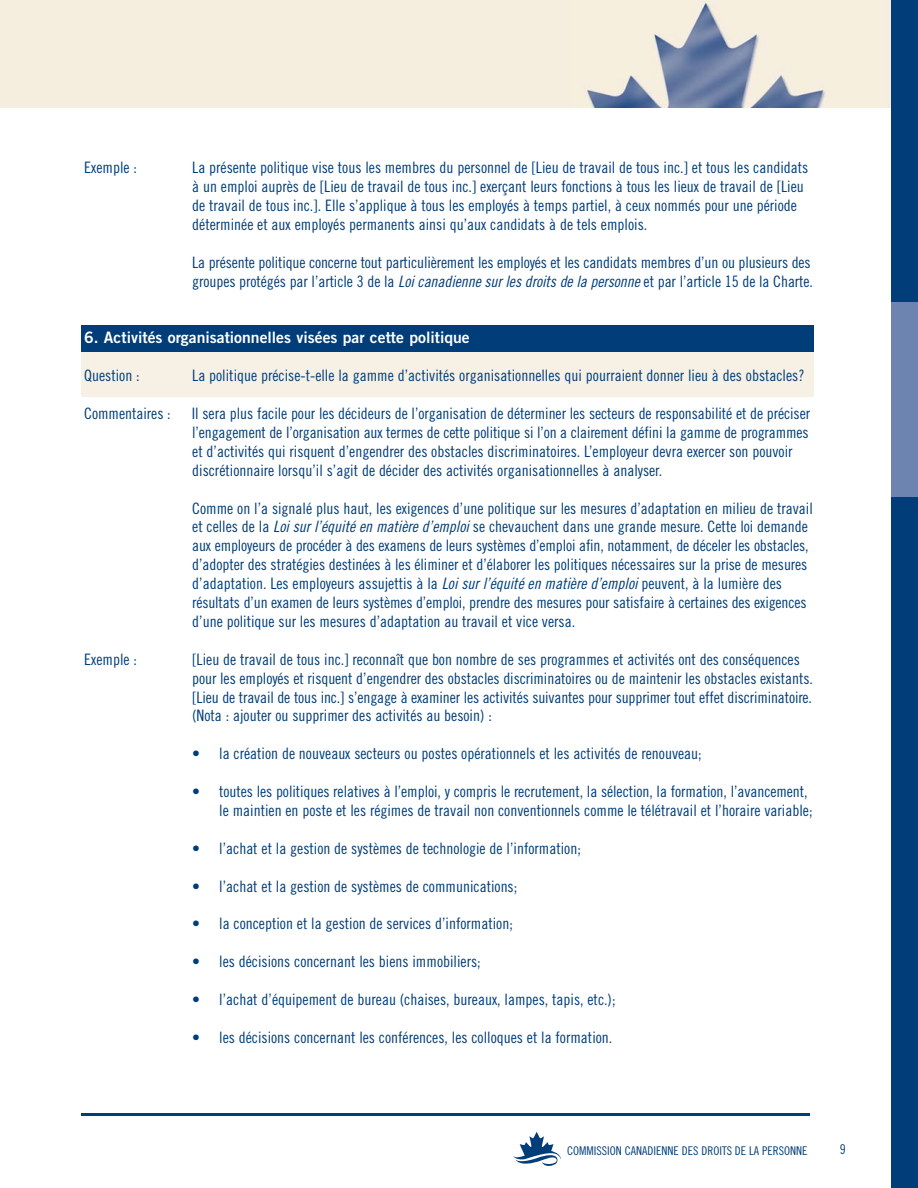
<style>
.page{position:relative;width:918px;height:1188px;background:#fff}
.page>*{position:absolute;margin:0;border:0;box-sizing:border-box;transform-origin:0 0}
.t1{font:15.75px/18.9px "Trade Gothic Cond Eighteen";color:#003d79}
.t2{font:15.75px "Trade Gothic Bold Two";color:#fff}
.t3{font:13.5px "Trade Gothic Cond Eighteen";color:#003d79}
.t4{font:12px "Trade Gothic Cond Eighteen";color:#003d79}
.s1{font-style:italic}
</style>
<div class="page">
<div style="left:0;top:0;width:918px;height:108px;background:#f5eedf"></div>
<img style="left:583px;top:2px;width:242px;height:106px">
<div style="left:891px;top:0;width:27px;height:1188px;background:#003d79"></div>
<svg style="left:513px;top:1132px;width:48px;height:34px"></svg>
<hr style="left:81px;top:1113px;width:729px;height:3px;background:#003d79">
<div style="left:891px;top:302px;width:27px;height:195px;background:#6d83b0"></div>
<div style="left:81px;top:350px;width:732px;height:46px;background:#f7f0e4"></div>
<div style="left:81px;top:325px;width:732px;height:27px;background:#003d79"></div>
<p class="t1" style="left:84px;top:160px;width:54px">Exemple :</p>
<p class="t1" style="left:192px;top:160px;width:618px">La présente politique vise tous les membres du personnel de [Lieu de travail de tous inc.] et tous les candidats à un emploi auprès de [Lieu de travail de tous inc.] exerçant leurs fonctions à tous les lieux de travail de [Lieu de travail de tous inc.]. Elle s’applique à tous les employés à temps partiel, à ceux nommés pour une période déterminée et aux employés permanents ainsi qu’aux candidats à de tels emplois.</p>
<p class="t1" style="left:192px;top:254px;width:622px">La présente politique concerne tout particulièrement les employés et les candidats membres d’un ou plusieurs des groupes protégés par l’article 3 de la <span class="s1">Loicanadienne surles droits de la personne</span>et par l’article 15 de la Charte.</p>
<p class="t2" style="left:84px;top:332px;width:387px">6. Activités organisationnelles visées par cette politique</p>
<p class="t1" style="left:84px;top:367px;width:57px">Question :</p>
<p class="t1" style="left:192px;top:367px;width:614px">La politique précise-t-elle la gamme d’activités organisationnelles qui pourraient donner lieu à des obstacles?</p>
<p class="t1" style="left:84px;top:405px;width:88px">Commentaires :</p>
<p class="t1" style="left:192px;top:405px;width:620px">Il sera plus facile pour les décideurs de l’organisation de déterminer les secteurs de responsabilité et de préciser l’engagement de l’organisation aux termes de cette politique si l’on a clairement défini la gamme de programmes et d’activités qui risquent d’engendrer des obstacles discriminatoires. L’employeur devra exercer son pouvoir discrétionnaire lorsqu’il s’agit de décider des activités organisationnelles à analyser.</p>
<p class="t1" style="left:192px;top:500px;width:622px">Comme on l’a signalé plus haut, les exigences d’une politique sur les mesures d’adaptation en milieu de travail et celles de la <span class="s1">Loisurl’équité en matière d’emploi</span>se chevauchent dans une grande mesure. Cette loi demande aux employeurs de procéder à des examens de leurs systèmes d’emploi afin, notamment, de déceler les obstacles, d’adopter des stratégies destinées à les éliminer et d’élaborer les politiques nécessaires sur la prise de mesures d’adaptation. Les employeurs assujettis à la <span class="s1">Loisurl’équité en matière d’emploi</span>peuvent, à la lumière des résultats d’un examen de leurs systèmes d’emploi, prendre des mesures pour satisfaire à certaines des exigences d’une politique sur les mesures d’adaptation au travail et vice versa.</p>
<p class="t1" style="left:84px;top:651px;width:54px">Exemple :</p>
<p class="t1" style="left:192px;top:651px;width:622px">[Lieu de travail de tous inc.] reconnaît que bon nombre de ses programmes et activités ont des conséquences pour les employés et risquent d’engendrer des obstacles discriminatoires ou de maintenir les obstacles existants. [Lieu de travail de tous inc.] s’engage à examiner les activités suivantes pour supprimer tout effet discriminatoire. (Nota : ajouter ou supprimer des activités au besoin) :</p>
<p class="t1" style="left:192px;top:745px;width:511px">• la création de nouveaux secteurs ou postes opérationnels et les activités de renouveau;</p>
<p class="t1" style="left:219px;top:783px;width:595px;text-indent:-27px">• toutes les politiques relatives à l’emploi, y compris le recrutement, la sélection, la formation, l’avancement, le maintien en poste et les régimes de travail non conventionnels comme le télétravail et l’horaire variable;</p>
<p class="t1" style="left:192px;top:840px;width:390px">• l’achat et la gestion de systèmes de technologie de l’information;</p>
<p class="t1" style="left:192px;top:878px;width:327px">• l’achat et la gestion de systèmes de communications;</p>
<p class="t1" style="left:192px;top:916px;width:322px">• la conception et la gestion de services d’information;</p>
<p class="t1" style="left:192px;top:953px;width:290px">• les décisions concernant les biens immobiliers;</p>
<p class="t1" style="left:192px;top:991px;width:425px">• l’achat d’équipement de bureau (chaises, bureaux, lampes, tapis, etc.);</p>
<p class="t1" style="left:192px;top:1029px;width:422px">• les décisions concernant les conférences, les colloques et la formation.</p>
<p class="t4" style="left:567px;top:1146px;width:242px">COMMISSION CANADIENNE DES DROITS DE LA PERSONNE</p>
<p class="t3" style="left:840px;top:1144px;width:7px">9</p>
</div>
